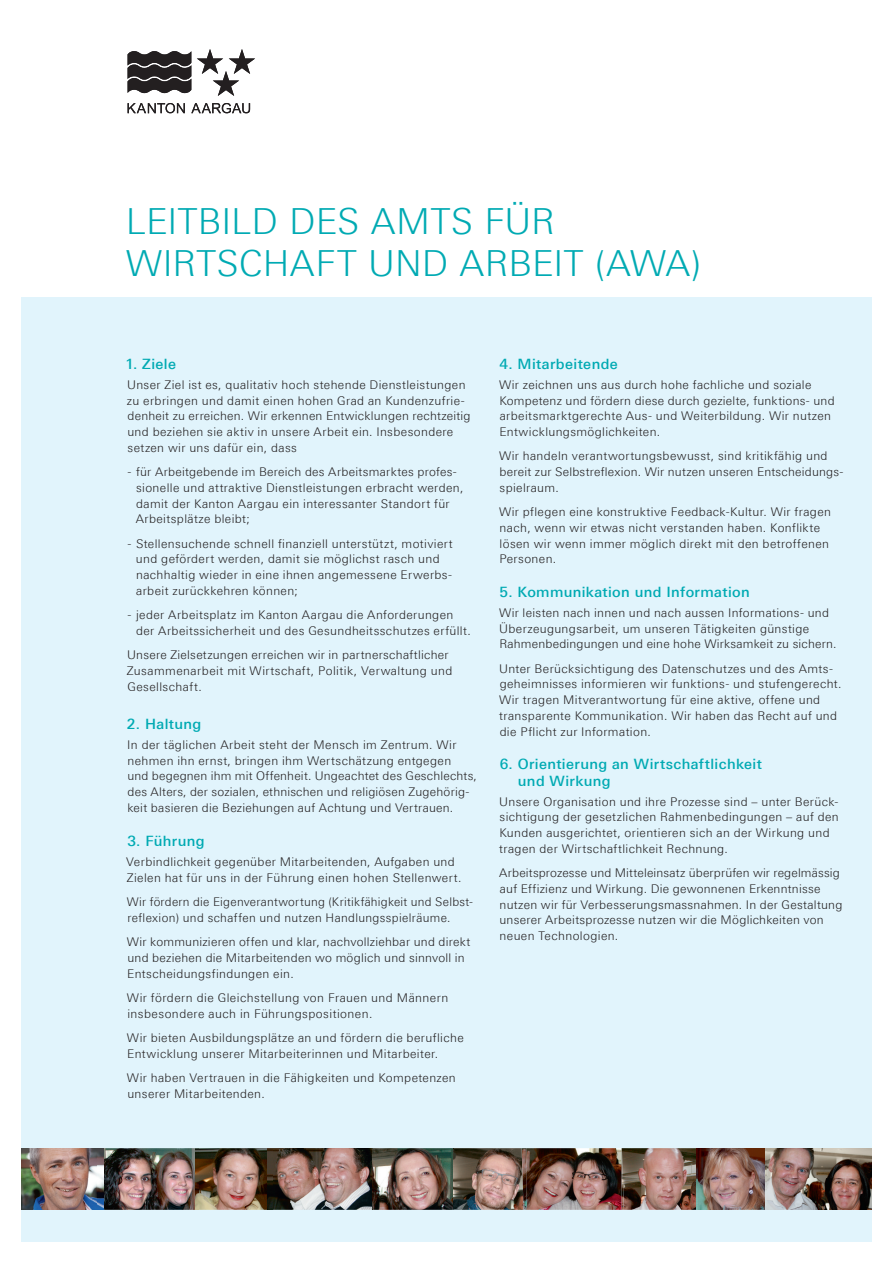
<style>
.page{position:relative;width:893px;height:1263px;background:#fff}
.page>*{position:absolute;margin:0;border:0;box-sizing:border-box;transform-origin:0 0}
.t1{font:300 36px/42.5px "Linotype Univers 330";letter-spacing:.005em;color:#00aab3}
.t2{font:500 14.25px/16.5px "Linotype Univers 530";letter-spacing:.025em;color:#00aab3}
.t3{font:300 12px/15.8px "Linotype Univers 330";letter-spacing:.03em;color:#231f20}
</style>
<div class="page">
<div style="left:21px;top:298px;width:851px;height:944px;background:#e1f4fc"></div>
<svg style="left:197px;top:49px;width:58px;height:47px"></svg>
<svg style="left:128px;top:103px;width:57px;height:10px"></svg>
<svg style="left:191px;top:103px;width:59px;height:10px"></svg>
<svg style="left:128px;top:51px;width:63px;height:42px;background:#423f40"></svg>
<img style="left:103px;top:1148px;width:165px;height:62px">
<img style="left:196px;top:1148px;width:2px;height:62px">
<img style="left:268px;top:1148px;width:354px;height:62px">
<img style="left:372px;top:1148px;width:1px;height:62px">
<img style="left:453px;top:1148px;width:1px;height:62px">
<img style="left:522px;top:1148px;width:4px;height:62px">
<img style="left:624px;top:1148px;width:248px;height:62px">
<img style="left:622px;top:1148px;width:2px;height:62px">
<img style="left:21px;top:1148px;width:82px;height:62px">
<img style="left:765px;top:1148px;width:1px;height:62px">
<h1 class="t1" style="left:126px;top:199px;width:577px">LEITBILD DES AMTS FÜR<br>WIRTSCHAFT UND ARBEIT (AWA)</h1>
<p class="t2" style="left:125px;top:355px;width:53px">1. Ziele</p>
<p class="t3" style="left:127px;top:377px;width:345px">Unser Ziel ist es, qualitativ hoch stehende Dienstleistungen zu erbringen und damit einen hohen Grad an Kundenzufrie&shy;denheit zu erreichen. Wir erkennen Entwicklungen rechtzeitig und beziehen sie aktiv in unsere Arbeit ein. Insbesondere setzen wir uns dafür ein, dass</p>
<p class="t3" style="left:136px;top:464px;width:329px;text-indent:-8px">- für Arbeitgebende im Bereich des Arbeitsmarktes profes&shy;sionelle und attraktive Dienstleistungen erbracht werden, damit der Kanton Aargau ein interessanter Standort für Arbeitsplätze bleibt;</p>
<p class="t3" style="left:136px;top:535px;width:318px;text-indent:-8px">- Stellensuchende schnell finanziell unterstützt, motiviert und gefördert werden, damit sie möglichst rasch und nachhaltig wieder in eine ihnen angemessene Erwerbs&shy;arbeit zurückkehren können;</p>
<p class="t3" style="left:136px;top:607px;width:336px;text-indent:-8px">- jeder Arbeitsplatz im Kanton Aargau die Anforderungen der Arbeitssicherheit und des Gesundheitsschutzes erfüllt.</p>
<p class="t3" style="left:127px;top:647px;width:327px">Unsere Zielsetzungen erreichen wir in partnerschaftlicher<br>Zusammenarbeit mit Wirtschaft, Politik, Verwaltung und<br>Gesellschaft.</p>
<p class="t2" style="left:127px;top:716px;width:76px">2. Haltung</p>
<p class="t3" style="left:127px;top:737px;width:351px">In der täglichen Arbeit steht der Mensch im Zentrum. Wir nehmen ihn ernst, bringen ihm Wertschätzung entgegen<br>und begegnen ihm mit Offenheit. Ungeachtet des Geschlechts, des Alters, der sozialen, ethnischen und religiösen Zugehörig&shy;keit basieren die Beziehungen auf Achtung und Vertrauen.</p>
<p class="t2" style="left:127px;top:832px;width:79px">3. Führung</p>
<p class="t3" style="left:126px;top:854px;width:337px">Verbindlichkeit gegenüber Mitarbeitenden, Aufgaben und<br>Zielen hat für uns in der Führung einen hohen Stellenwert.</p>
<p class="t3" style="left:127px;top:894px;width:348px">Wir fördern die Eigenverantwortung (Kritikfähigkeit und Selbst&shy;reflexion) und schaffen und nutzen Handlungsspielräume.</p>
<p class="t3" style="left:127px;top:934px;width:345px">Wir kommunizieren offen und klar, nachvollziehbar und direkt und beziehen die Mitarbeitenden wo möglich und sinnvoll in<br>Entscheidungsfindungen ein.</p>
<p class="t3" style="left:127px;top:990px;width:323px">Wir fördern die Gleichstellung von Frauen und Männern insbesondere auch in Führungspositionen.</p>
<p class="t3" style="left:127px;top:1030px;width:338px">Wir bieten Ausbildungsplätze an und fördern die berufliche<br>Entwicklung unserer Mitarbeiterinnen und Mitarbeiter.</p>
<p class="t3" style="left:127px;top:1070px;width:330px">Wir haben Vertrauen in die Fähigkeiten und Kompetenzen unserer Mitarbeitenden.</p>
<p class="t2" style="left:499px;top:355px;width:120px">4. Mitarbeitende</p>
<p class="t3" style="left:499px;top:377px;width:337px">Wir zeichnen uns aus durch hohe fachliche und soziale Kompetenz und fördern diese durch gezielte, funktions- und arbeitsmarktgerechte Aus- und Weiterbildung. Wir nutzen Entwicklungsmöglichkeiten.</p>
<p class="t3" style="left:499px;top:448px;width:346px">Wir handeln verantwortungsbewusst, sind kritikfähig und bereit zur Selbstreflexion. Wir nutzen unseren Entscheidungs&shy;spielraum.</p>
<p class="t3" style="left:499px;top:504px;width:334px">Wir pflegen eine konstruktive Feedback-Kultur. Wir fragen nach, wenn wir etwas nicht verstanden haben. Konflikte lösen wir wenn immer möglich direkt mit den betroffenen Personen.</p>
<p class="t2" style="left:499px;top:584px;width:252px">5. Kommunikation und Information</p>
<p class="t3" style="left:499px;top:605px;width:339px">Wir leisten nach innen und nach aussen Informations- und<br>Überzeugungsarbeit, um unseren Tätigkeiten günstige<br>Rahmenbedingungen und eine hohe Wirksamkeit zu sichern.</p>
<p class="t3" style="left:499px;top:660px;width:344px">Unter Berücksichtigung des Datenschutzes und des Amts&shy;geheimnisses informieren wir funktions- und stufengerecht.<br>Wir tragen Mitverantwortung für eine aktive, offene und transparente Kommunikation. Wir haben das Recht auf und die Pflicht zur Information.</p>
<p class="t2" style="left:518px;top:756px;width:246px;text-indent:-18px">6. Orientierung an Wirtschaftlichkeit und Wirkung</p>
<p class="t3" style="left:499px;top:793px;width:341px">Unsere Organisation und ihre Prozesse sind – unter Berück&shy;sichtigung der gesetzlichen Rahmenbedingungen – auf den Kunden ausgerichtet, orientieren sich an der Wirkung und tragen der Wirtschaftlichkeit Rechnung.</p>
<p class="t3" style="left:499px;top:865px;width:345px">Arbeitsprozesse und Mitteleinsatz überprüfen wir regelmässig auf Effizienz und Wirkung. Die gewonnenen Erkenntnisse nutzen wir für Verbesserungsmassnahmen. In der Gestaltung unserer Arbeitsprozesse nutzen wir die Möglichkeiten von neuen Technologien.</p>
</div>
